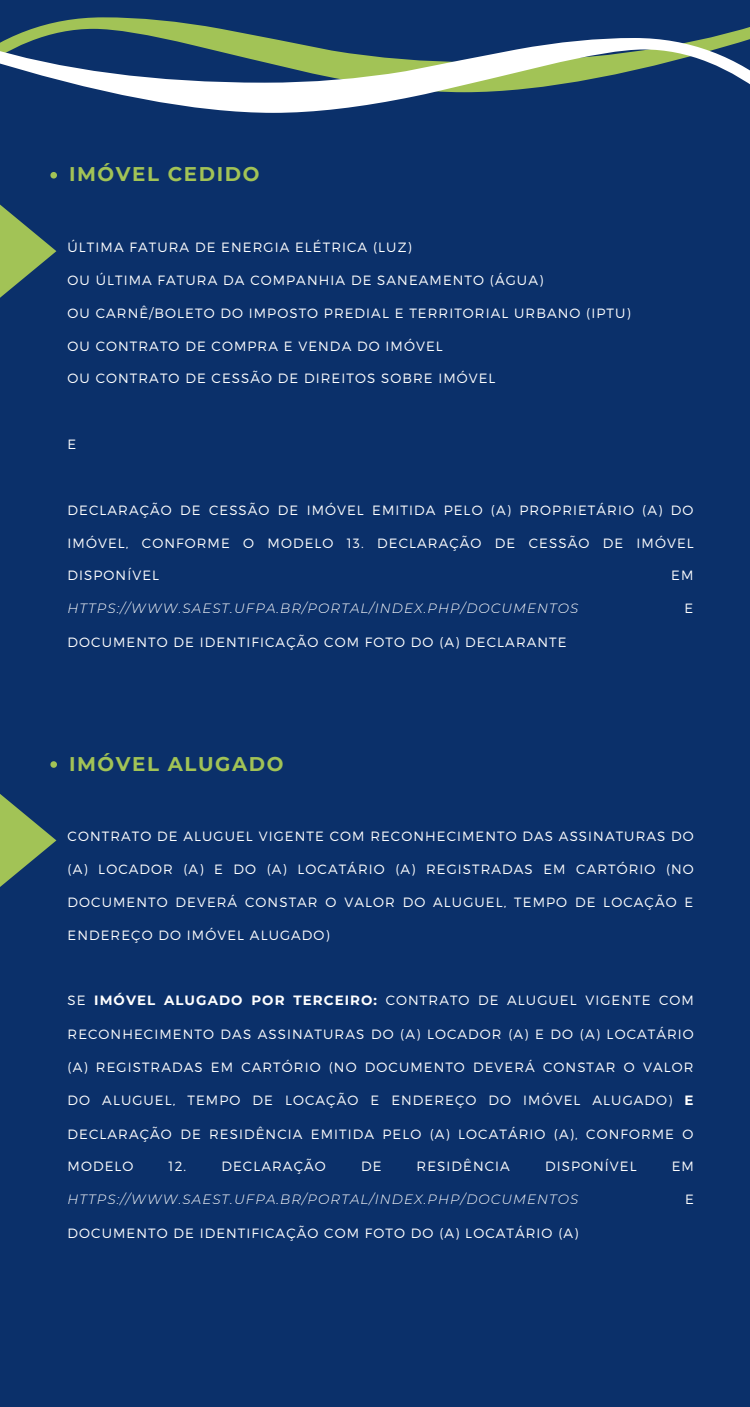
<style>
.page{position:relative;width:750px;height:1407px;background:#fff}
.page>*{position:absolute;margin:0;border:0;box-sizing:border-box;transform-origin:0 0}
.t1{font:700 19.75px "Montserrat";letter-spacing:.08em;color:#a2c356}
.t2{font:300 13.38px "Montserrat";letter-spacing:.08em;color:#fff}
.t3{font:italic 300 13.38px "Montserrat";letter-spacing:.08em;color:#fff}
.s1{font-weight:700}
</style>
<div class="page">
<div style="left:0;top:0;width:750px;height:1406px;background:#0b306a"></div>
<svg style="left:9px;top:17px;width:741px;height:21px"></svg>
<svg style="left:50px;top:172px;width:7px;height:6px"></svg>
<svg style="left:0;top:38px;width:750px;height:75px"></svg>
<svg style="left:0;top:204px;width:56px;height:94px"></svg>
<svg style="left:50px;top:761px;width:7px;height:6px"></svg>
<svg style="left:0;top:794px;width:56px;height:93px"></svg>
<h1 class="t1" style="left:69px;top:162px;width:192px">IMÓVEL CEDIDO</h1>
<p class="t2" style="left:68px;top:238px;width:346px">ÚLTIMA FATURA DE ENERGIA ELÉTRICA (LUZ)</p>
<p class="t2" style="left:68px;top:271px;width:477px">OU ÚLTIMA FATURA DA COMPANHIA DE SANEAMENTO (ÁGUA)</p>
<p class="t2" style="left:68px;top:304px;width:565px">OU CARNÊ/BOLETO DO IMPOSTO PREDIAL E TERRITORIAL URBANO (IPTU)</p>
<p class="t2" style="left:68px;top:337px;width:377px">OU CONTRATO DE COMPRA E VENDA DO IMÓVEL</p>
<p class="t2" style="left:68px;top:370px;width:430px">OU CONTRATO DE CESSÃO DE DIREITOS SOBRE IMÓVEL</p>
<p class="t2" style="left:68px;top:435px;width:10px">E</p>
<p class="t2" style="left:68px;top:501px;width:627px">DECLARAÇÃO DE CESSÃO DE IMÓVEL EMITIDA PELO (A) PROPRIETÁRIO (A) DO</p>
<p class="t2" style="left:68px;top:534px;width:628px">IMÓVEL, CONFORME O MODELO 13. DECLARAÇÃO DE CESSÃO DE IMÓVEL</p>
<p class="t2" style="left:68px;top:567px;width:93px">DISPONÍVEL</p>
<p class="t2" style="left:671px;top:567px;width:24px">EM</p>
<p class="t3" style="left:68px;top:600px;width:512px">HTTPS://WWW.SAEST.UFPA.BR/PORTAL/INDEX.PHP/DOCUMENTOS</p>
<p class="t2" style="left:685px;top:599px;width:10px">E</p>
<p class="t2" style="left:68px;top:633px;width:501px">DOCUMENTO DE IDENTIFICAÇÃO COM FOTO DO (A) DECLARANTE</p>
<h1 class="t1" style="left:69px;top:751px;width:216px">IMÓVEL ALUGADO</h1>
<p class="t2" style="left:68px;top:827px;width:628px">CONTRATO DE ALUGUEL VIGENTE COM RECONHECIMENTO DAS ASSINATURAS DO</p>
<p class="t2" style="left:68px;top:860px;width:628px">(A) LOCADOR (A) E DO (A) LOCATÁRIO (A) REGISTRADAS EM CARTÓRIO (NO</p>
<p class="t2" style="left:68px;top:893px;width:627px">DOCUMENTO DEVERÁ CONSTAR O VALOR DO ALUGUEL, TEMPO DE LOCAÇÃO E</p>
<p class="t2" style="left:68px;top:926px;width:264px">ENDEREÇO DO IMÓVEL ALUGADO)</p>
<p class="t2" style="left:68px;top:991px;width:628px">SE <span class="s1">IMÓVEL ALUGADO POR TERCEIRO:</span> CONTRATO DE ALUGUEL VIGENTE COM</p>
<p class="t2" style="left:68px;top:1025px;width:628px">RECONHECIMENTO DAS ASSINATURAS DO (A) LOCADOR (A) E DO (A) LOCATÁRIO</p>
<p class="t2" style="left:68px;top:1058px;width:627px">(A) REGISTRADAS EM CARTÓRIO (NO DOCUMENTO DEVERÁ CONSTAR O VALOR</p>
<p class="t2" style="left:68px;top:1091px;width:628px">DO ALUGUEL, TEMPO DE LOCAÇÃO E ENDEREÇO DO IMÓVEL ALUGADO) <span class="s1">E</span></p>
<p class="t2" style="left:68px;top:1125px;width:627px">DECLARAÇÃO DE RESIDÊNCIA EMITIDA PELO (A) LOCATÁRIO (A), CONFORME O</p>
<p class="t2" style="left:68px;top:1157px;width:67px">MODELO</p>
<p class="t2" style="left:169px;top:1157px;width:19px">12.</p>
<p class="t2" style="left:221px;top:1157px;width:106px">DECLARAÇÃO</p>
<p class="t2" style="left:361px;top:1157px;width:22px">DE</p>
<p class="t2" style="left:417px;top:1157px;width:95px">RESIDÊNCIA</p>
<p class="t2" style="left:545px;top:1157px;width:93px">DISPONÍVEL</p>
<p class="t2" style="left:672px;top:1157px;width:24px">EM</p>
<p class="t3" style="left:68px;top:1191px;width:512px">HTTPS://WWW.SAEST.UFPA.BR/PORTAL/INDEX.PHP/DOCUMENTOS</p>
<p class="t2" style="left:685px;top:1190px;width:10px">E</p>
<p class="t2" style="left:68px;top:1224px;width:512px">DOCUMENTO DE IDENTIFICAÇÃO COM FOTO DO (A) LOCATÁRIO (A)</p>
</div>
